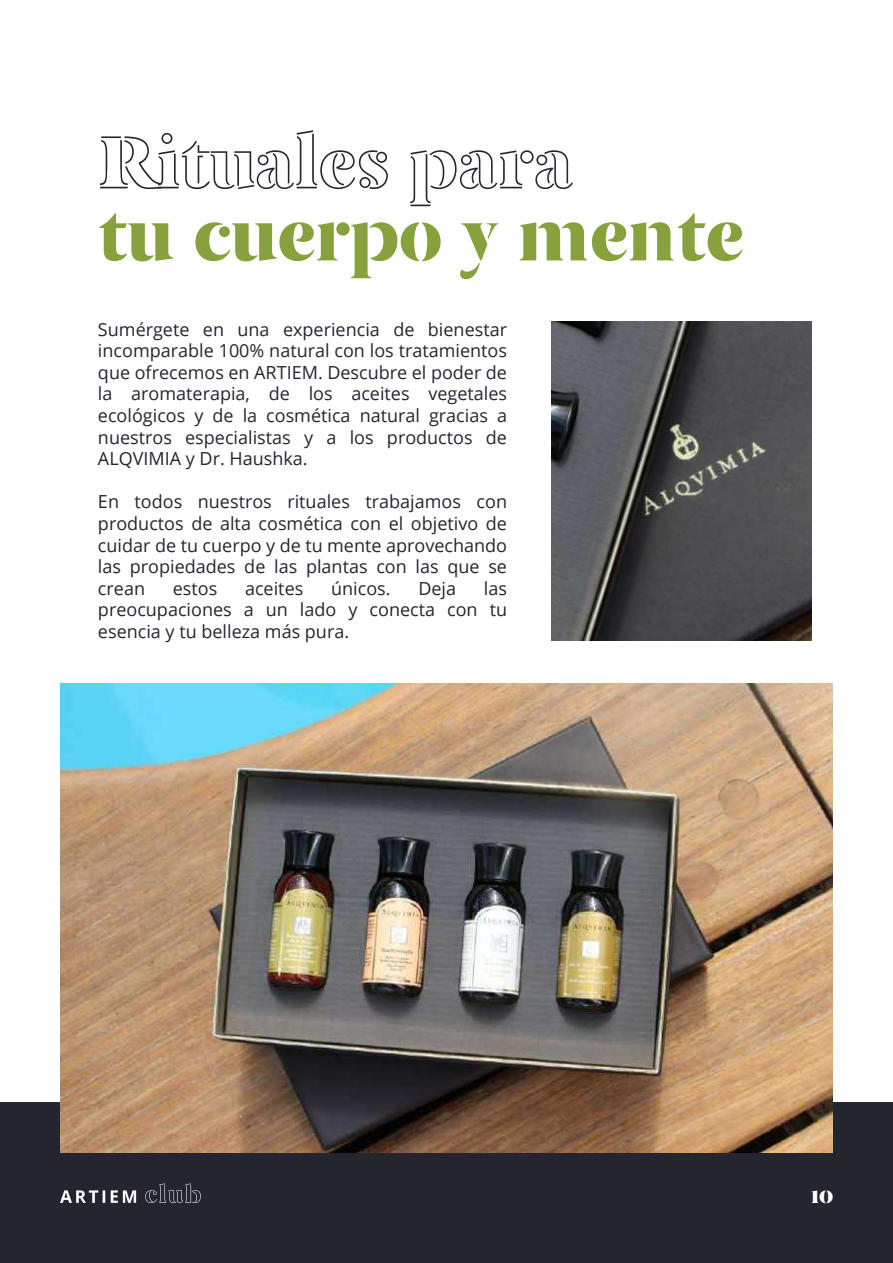
<style>
.page{position:relative;width:893px;height:1263px;background:#fff}
.page>*{position:absolute;margin:0;border:0;box-sizing:border-box;transform-origin:0 0}
.t1{font:82.5px "Artiem";color:#87a13d}
.t2{font:82.5px "Artiem Outline";color:#24252f}
.t3{font:27px "Artiem";color:#fff}
.t4{font:18px/21.6px "Open Sans";color:#24252f;text-align:justify}
</style>
<div class="page">
<div style="left:0;top:1102px;width:893px;height:161px;background:#24252f"></div>
<img style="left:60px;top:683px;width:773px;height:469px">
<img style="left:552px;top:322px;width:260px;height:319px">
<svg style="left:145px;top:1183px;width:56px;height:20px"></svg>
<svg style="left:60px;top:1190px;width:76px;height:13px"></svg>
<h1 class="t2" style="left:98px;top:117px;width:477px">Rituales para</h1>
<h1 class="t1" style="left:98px;top:192px;width:648px">tu cuerpo y mente</h1>
<p class="t4" style="left:98px;top:318px;width:411px">Sumérgete en una experiencia de bienestar incomparable 100% natural con los tratamientos que ofrecemos en ARTIEM. Descubre el poder de la aromaterapia, de los aceites vegetales ecológicos y de la cosmética natural gracias a nuestros especialistas y a los productos de ALQVIMIA y Dr. Haushka.</p>
<p class="t4" style="left:98px;top:490px;width:411px">En todos nuestros rituales trabajamos con productos de alta cosmética con el objetivo de cuidar de tu cuerpo y de tu mente aprovechando las propiedades de las plantas con las que se crean</p>
<p class="t4" style="left:173px;top:577px;width:46px">estos</p>
<p class="t4" style="left:245px;top:577px;width:60px">aceites</p>
<p class="t4" style="left:331px;top:577px;width:61px">únicos.</p>
<p class="t4" style="left:418px;top:577px;width:39px">Deja</p>
<p class="t4" style="left:98px;top:577px;width:411px;text-indent:386px">las preocupaciones a un lado y conecta con tu esencia y tu belleza más pura.</p>
<h2 class="t3" style="left:811px;top:1180px;width:23px">10</h2>
</div>
